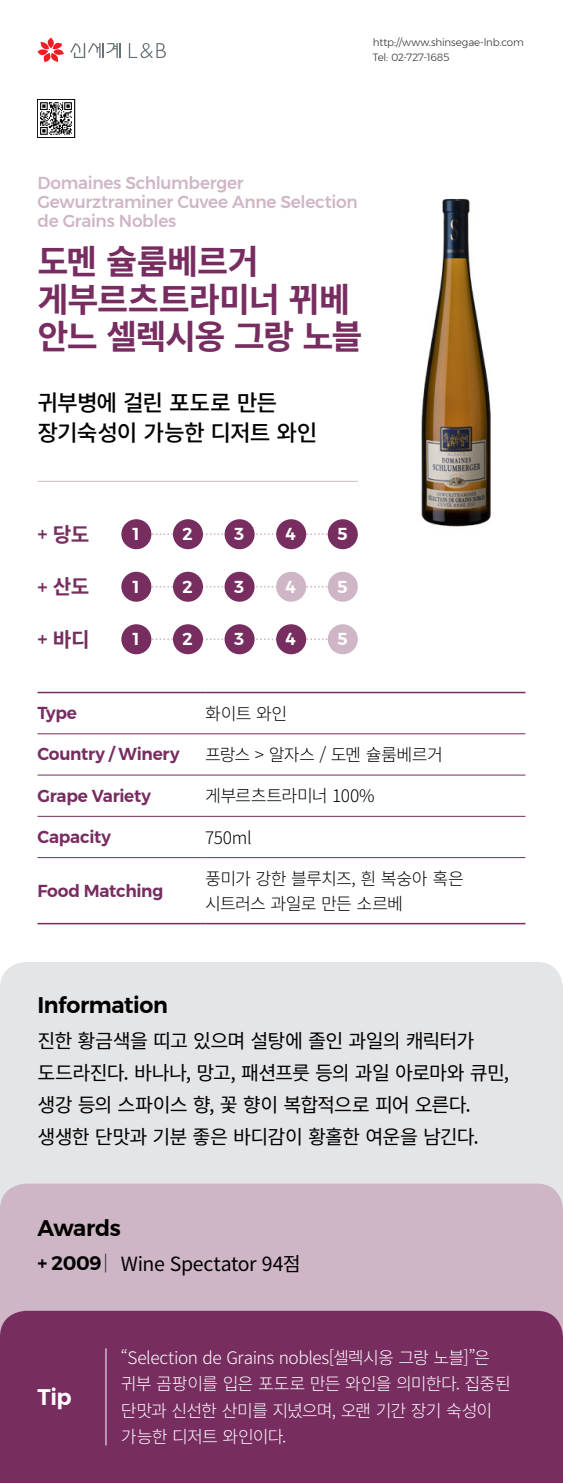
<style>
.page{position:relative;width:563px;height:1483px;background:#fff}
.page>*{position:absolute;margin:0;border:0;box-sizing:border-box;transform-origin:0 0}
.와인제목_45{font:700 33.75px/37.5px "Source Han Sans K";letter-spacing:-.03em;color:#772d60}
.와인소개_30{font:500 22.5px/30px "Source Han Sans K";letter-spacing:-.045em;color:#000}
.본문영문_30{font:600 22.5px "Montserrat";letter-spacing:-.02em;color:#000}
.본문영문_30-2{font:600 22.5px "Montserrat";color:#fff}
.본문_26{font:700 20.25px "Source Han Sans K";color:#772d60}
.본문_26-2{font:19.5px/31.9px "Source Han Sans K";letter-spacing:-.035em;color:#000}
.표__팁_23{font:300 17.25px/26.6px "Source Han Sans K";letter-spacing:-.035em;color:#fff}
.와인영문_23{font:500 17.25px/18.8px "Montserrat";letter-spacing:-.015em;color:#cfb6c7}
.표__팁_23-2{font:300 17.25px/24.8px "Source Han Sans K";letter-spacing:-.04em;color:#000}
.표_영문{font:600 17.25px "Montserrat";letter-spacing:-.015em;color:#772d60}
.표_영문-2{font:600 17.25px "Montserrat";color:#fff}
.신세계_주소전화_14{font:300 10.5px "Montserrat";letter-spacing:-.015em;color:#333}
.s1{font-family:"Montserrat";font-weight:500}
.s2{font-family:"Montserrat";font-weight:600}
.s3{font-family:"Montserrat";font-weight:200}
</style>
<div class="page">
<img style="left:323px;top:199px;width:168px;height:351px">
<svg style="left:38px;top:38px;width:26px;height:24px"></svg>
<svg style="left:70px;top:43px;width:50px;height:15px"></svg>
<svg style="left:129px;top:43px;width:37px;height:15px"></svg>
<img style="left:40px;top:100px;width:35px;height:37px">
<svg style="left:151px;top:533px;width:177px;height:2px"></svg>
<div style="left:121px;top:519px;width:30px;height:30px;background:#772d60;border-radius:50%"></div>
<div style="left:173px;top:519px;width:30px;height:30px;background:#772d60;border-radius:50%"></div>
<div style="left:224px;top:519px;width:30px;height:30px;background:#772d60;border-radius:50%"></div>
<div style="left:276px;top:519px;width:30px;height:30px;background:#772d60;border-radius:50%"></div>
<div style="left:328px;top:519px;width:30px;height:30px;background:#772d60;border-radius:50%"></div>
<svg style="left:151px;top:586px;width:177px;height:1px"></svg>
<div style="left:121px;top:572px;width:30px;height:30px;background:#772d60;border-radius:50%"></div>
<div style="left:173px;top:572px;width:30px;height:30px;background:#772d60;border-radius:50%"></div>
<div style="left:224px;top:572px;width:30px;height:30px;background:#772d60;border-radius:50%"></div>
<div style="left:276px;top:572px;width:30px;height:30px;background:#cfb6c7;border-radius:50%"></div>
<div style="left:328px;top:572px;width:30px;height:30px;background:#cfb6c7;border-radius:50%"></div>
<svg style="left:151px;top:638px;width:177px;height:2px"></svg>
<div style="left:121px;top:624px;width:30px;height:30px;background:#772d60;border-radius:50%"></div>
<div style="left:173px;top:624px;width:30px;height:30px;background:#772d60;border-radius:50%"></div>
<div style="left:224px;top:624px;width:30px;height:30px;background:#772d60;border-radius:50%"></div>
<div style="left:276px;top:624px;width:30px;height:30px;background:#772d60;border-radius:50%"></div>
<div style="left:328px;top:624px;width:30px;height:30px;background:#cfb6c7;border-radius:50%"></div>
<hr style="left:38px;top:481px;width:320px;height:1px;background:#cfb6c7">
<hr style="left:38px;top:733px;width:167px;height:1px;background:#772d60">
<hr style="left:205px;top:733px;width:320px;height:1px;background:#772d60">
<hr style="left:38px;top:774px;width:167px;height:1px;background:#772d60">
<hr style="left:205px;top:774px;width:320px;height:1px;background:#772d60">
<hr style="left:38px;top:816px;width:167px;height:1px;background:#772d60">
<hr style="left:205px;top:816px;width:320px;height:1px;background:#772d60">
<hr style="left:38px;top:857px;width:167px;height:1px;background:#772d60">
<hr style="left:205px;top:857px;width:320px;height:1px;background:#772d60">
<hr style="left:38px;top:692px;width:167px;height:1px;background:#772d60">
<hr style="left:205px;top:692px;width:320px;height:1px;background:#772d60">
<hr style="left:38px;top:922px;width:167px;height:2px;background:#772d60">
<hr style="left:205px;top:922px;width:320px;height:2px;background:#772d60">
<div style="left:0;top:962px;width:562px;height:221px;background:#e4e5e7;border-radius:26px"></div>
<div style="left:0;top:1183px;width:562px;height:127px;background:#cfb6c7;border-radius:26px"></div>
<div style="left:0;top:1310px;width:562px;height:172px;background:#772d60;border-radius:26px"></div>
<hr style="left:106px;top:1348px;width:1px;height:97px;background:#fff">
<p class="신세계_주소전화_14" style="left:372px;top:35px;width:152px">http://www.shinsegae-lnb.com</p>
<p class="신세계_주소전화_14" style="left:372px;top:49px;width:78px">Tel: 02-727-1685</p>
<p class="와인영문_23" style="left:38px;top:174px;width:321px">Domaines Schlumberger<br>Gewurztraminer Cuvee Anne Selection de Grains Nobles</p>
<p class="와인제목_45" style="left:38px;top:244px;width:326px">도멘 슐룸베르거 게부르츠트라미너 뀌베 안느 셀렉시옹 그랑 노블</p>
<p class="와인소개_30" style="left:38px;top:388px;width:281px">귀부병에 걸린 포도로 만든 장기숙성이 가능한 디저트 와인</p>
<p class="본문_26" style="left:38px;top:523px;width:53px"><span class="s1">+</span> 당도</p>
<p class="표_영문-2" style="left:133px;top:520px;width:8px">1</p>
<p class="표_영문-2" style="left:182px;top:520px;width:12px">2</p>
<p class="표_영문-2" style="left:234px;top:520px;width:12px">3</p>
<p class="표_영문-2" style="left:285px;top:520px;width:12px">4</p>
<p class="표_영문-2" style="left:337px;top:520px;width:12px">5</p>
<p class="본문_26" style="left:38px;top:575px;width:53px"><span class="s1">+</span> 산도</p>
<p class="표_영문-2" style="left:133px;top:573px;width:8px">1</p>
<p class="표_영문-2" style="left:182px;top:573px;width:12px">2</p>
<p class="표_영문-2" style="left:234px;top:573px;width:12px">3</p>
<p class="표_영문-2" style="left:285px;top:573px;width:12px">4</p>
<p class="표_영문-2" style="left:337px;top:573px;width:12px">5</p>
<p class="본문_26" style="left:38px;top:628px;width:54px"><span class="s1">+</span> 바디</p>
<p class="표_영문-2" style="left:133px;top:625px;width:8px">1</p>
<p class="표_영문-2" style="left:182px;top:625px;width:12px">2</p>
<p class="표_영문-2" style="left:234px;top:625px;width:12px">3</p>
<p class="표_영문-2" style="left:285px;top:625px;width:12px">4</p>
<p class="표_영문-2" style="left:337px;top:625px;width:12px">5</p>
<p class="표_영문" style="left:38px;top:699px;width:41px">Type</p>
<p class="표__팁_23-2" style="left:205px;top:701px;width:84px">화이트 와인</p>
<p class="표_영문" style="left:38px;top:740px;width:143px">Country / Winery</p>
<p class="표__팁_23-2" style="left:205px;top:742px;width:239px">프랑스 &gt; 알자스 / 도멘 슐룸베르거</p>
<p class="표_영문" style="left:38px;top:782px;width:115px">Grape Variety</p>
<p class="표__팁_23-2" style="left:205px;top:784px;width:171px">게부르츠트라미너 100%</p>
<p class="표_영문" style="left:38px;top:823px;width:75px">Capacity</p>
<p class="표__팁_23-2" style="left:205px;top:825px;width:48px">750ml</p>
<p class="표_영문" style="left:38px;top:877px;width:127px">Food Matching</p>
<p class="표__팁_23-2" style="left:205px;top:866px;width:260px">풍미가 강한 블루치즈, 흰 복숭아 혹은 시트러스 과일로 만든 소르베</p>
<p class="본문영문_30" style="left:38px;top:987px;width:132px">Information</p>
<p class="본문_26-2" style="left:38px;top:1025px;width:473px">진한 황금색을 띠고 있으며 설탕에 졸인 과일의 캐릭터가 도드라진다. 바나나, 망고, 패션프룻 등의 과일 아로마와 큐민, 생강 등의 스파이스 향, 꽃 향이 복합적으로 피어 오른다. 생생한 단맛과 기분 좋은 바디감이 황홀한 여운을 남긴다.</p>
<p class="본문영문_30" style="left:38px;top:1209px;width:85px">Awards</p>
<p class="본문_26-2" style="left:38px;top:1248px;width:265px"><span class="s2">+ 2009</span><span class="s3">|</span> Wine Spectator 94점</p>
<p class="본문영문_30-2" style="left:38px;top:1378px;width:35px">Tip</p>
<p class="표__팁_23" style="left:121px;top:1344px;width:391px">“Selection de Grains nobles[셀렉시옹 그랑 노블]”은 귀부 곰팡이를 입은 포도로 만든 와인을 의미한다. 집중된 단맛과 신선한 산미를 지녔으며, 오랜 기간 장기 숙성이 가능한 디저트 와인이다.</p>
</div>
